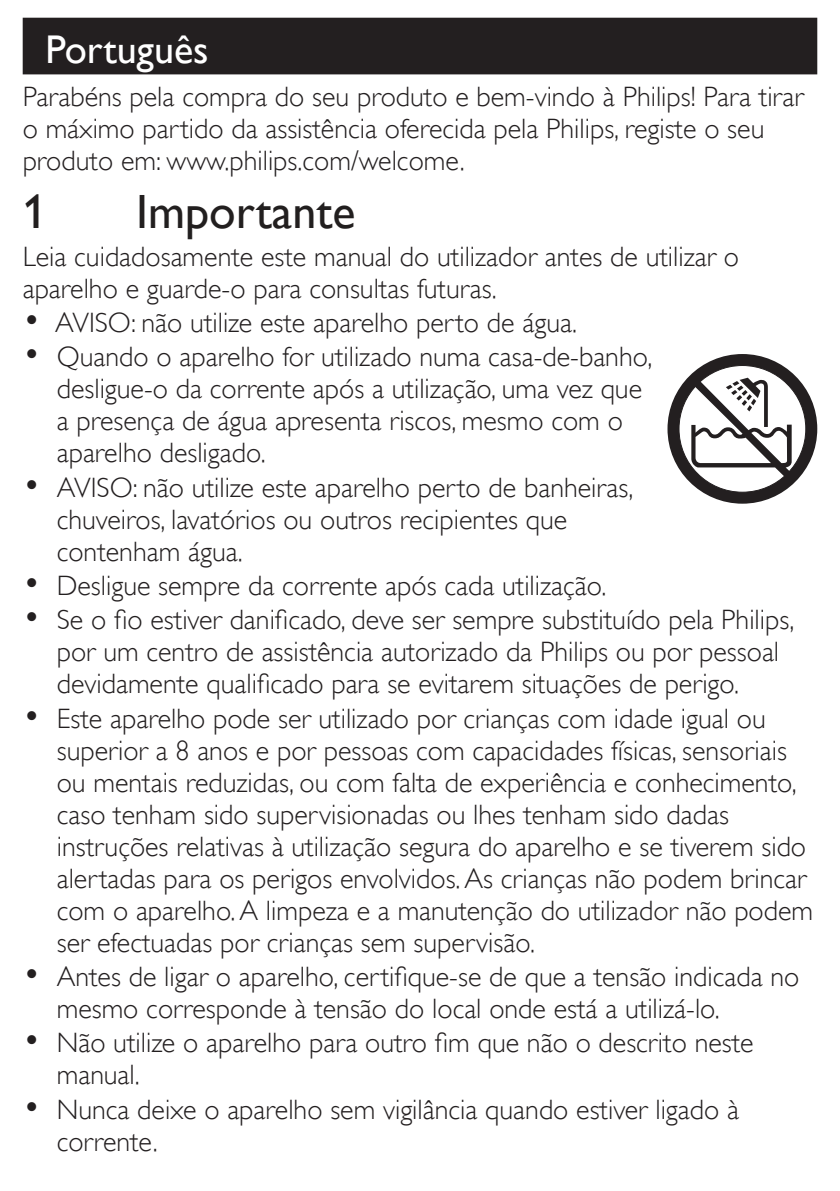
<style>
.page{position:relative;width:840px;height:1191px;background:#fff}
.page>*{position:absolute;margin:0;border:0;box-sizing:border-box;transform-origin:0 0}
.t1{font:48px "Gill Sans Alt One WGL";color:#221f1f}
.t2{font:40px "Gill Sans Alt One WGL";color:#fff}
.t3{font:28px/32px "Gill Sans Alt One WGL Light";color:#231f20}
.s1{font-size:36px}
</style>
<div class="page">
<div style="left:23px;top:18px;width:793px;height:56px;background:#231f20"></div>
<svg style="left:667px;top:354px;width:149px;height:149px"></svg>
<h2 class="t2" style="left:45px;top:22px;width:165px">Português</h2>
<p class="t3" style="left:23px;top:81px;width:782px">Parabéns pela compra do seu produto e bem-vindo à Philips! Para tirar o máximo partido da assistência oferecida pela Philips, registe o seu produto em: www.philips.com/welcome.</p>
<h1 class="t1" style="left:23px;top:179px;width:25px">1</h1>
<h1 class="t1" style="left:136px;top:179px;width:220px">Importante</h1>
<p class="t3" style="left:23px;top:240px;width:717px">Leia cuidadosamente este manual do utilizador antes de utilizar o aparelho e guarde-o para consultas futuras.</p>
<p class="t3" style="left:23px;top:307px;width:555px"><span class="s1">•</span> AVISO: não utilize este aparelho perto de água.</p>
<p class="t3" style="left:57px;top:341px;width:596px;text-indent:-34px"><span class="s1">•</span> Quando o aparelho for utilizado numa casa-de-banho, desligue-o da corrente após a utilização, uma vez que a presença de água apresenta riscos, mesmo com o aparelho desligado.</p>
<p class="t3" style="left:57px;top:471px;width:577px;text-indent:-34px"><span class="s1">•</span> AVISO: não utilize este aparelho perto de banheiras, chuveiros, lavatórios ou outros recipientes que contenham água.</p>
<p class="t3" style="left:23px;top:570px;width:585px"><span class="s1">•</span> Desligue sempre da corrente após cada utilização.</p>
<p class="t3" style="left:57px;top:604px;width:738px;text-indent:-34px"><span class="s1">•</span> Se o fio estiver danificado, deve ser sempre substituído pela Philips, por um centro de assistência autorizado da Philips ou por pessoal devidamente qualificado para se evitarem situações de perigo.</p>
<p class="t3" style="left:57px;top:702px;width:757px;text-indent:-34px"><span class="s1">•</span> Este aparelho pode ser utilizado por crianças com idade igual ou superior a 8 anos e por pessoas com capacidades físicas, sensoriais ou mentais reduzidas, ou com falta de experiência e conhecimento, caso tenham sido supervisionadas ou lhes tenham sido dadas instruções relativas à utilização segura do aparelho e se tiverem sido alertadas para os perigos envolvidos. As crianças não podem brincar com o aparelho. A limpeza e a manutenção do utilizador não podem ser efectuadas por crianças sem supervisão.</p>
<p class="t3" style="left:57px;top:960px;width:743px;text-indent:-34px"><span class="s1">•</span> Antes de ligar o aparelho, certifique-se de que a tensão indicada no mesmo corresponde à tensão do local onde está a utilizá-lo.</p>
<p class="t3" style="left:57px;top:1027px;width:698px;text-indent:-34px"><span class="s1">•</span> Não utilize o aparelho para outro fim que não o descrito neste manual.</p>
<p class="t3" style="left:57px;top:1093px;width:683px;text-indent:-34px"><span class="s1">•</span> Nunca deixe o aparelho sem vigilância quando estiver ligado à corrente.</p>
</div>
